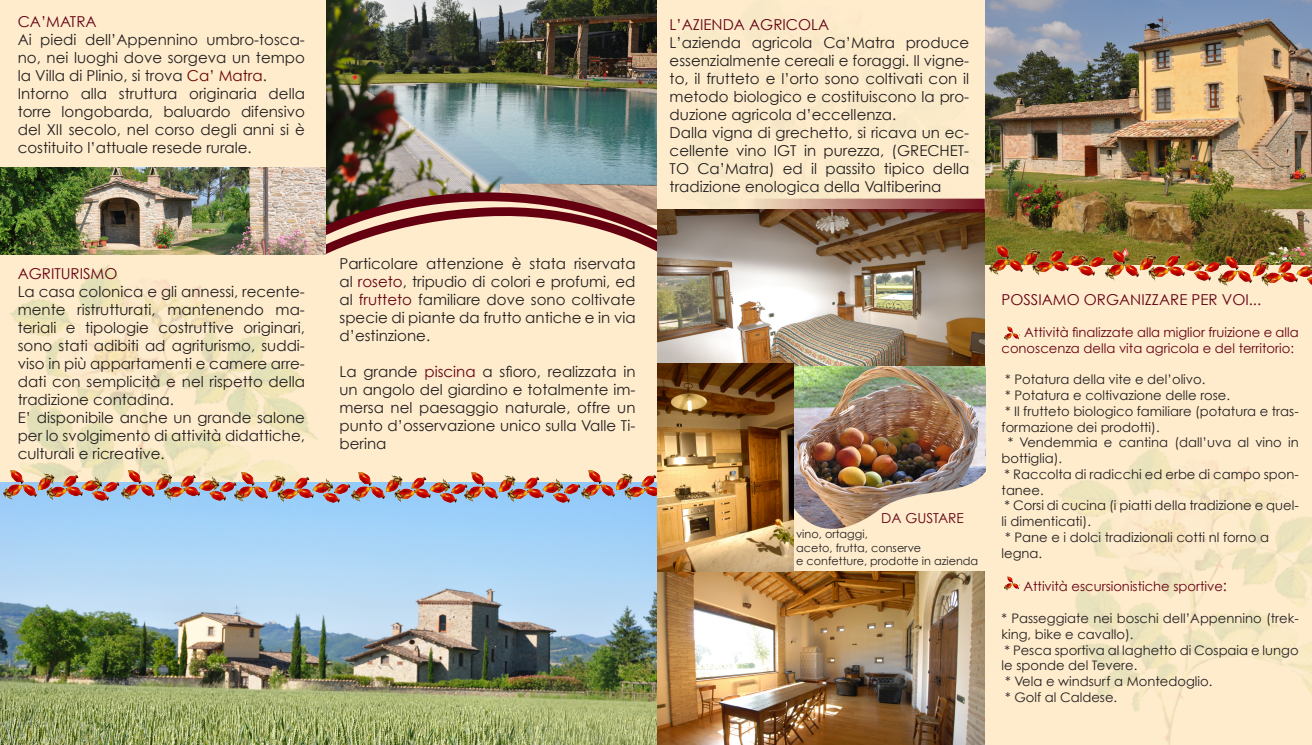
<style>
.page{position:relative;width:1312px;height:745px;background:#fff}
.page>*{position:absolute;margin:0;border:0;box-sizing:border-box;transform-origin:0 0}
.t1{font:15px/18px "Century Gothic";color:#231f20;text-align:justify}
.t2{font:15px "Century Gothic";color:#650011}
.t3{font:13.75px "Century Gothic";color:#650011}
.t4{font:13.12px/15.8px "Century Gothic";color:#231f20}
.t5{font:13.12px/15.8px "Century Gothic";color:#650011}
.t6{font:11.25px "Century Gothic";color:#231f20}
.s1{color:#6b0101}
.s2{color:#650011}
.s3{font-size:15px}
</style>
<div class="page">
<div style="left:0;top:0;width:1311px;height:744px;background:#feeccd"></div>
<img style="left:326px;top:0;width:260px;height:204px">
<svg style="left:396px;top:204px;width:261px;height:462px"></svg>
<div style="left:656px;top:212px;width:244px;height:415px;background:#feeccd"></div>
<img style="left:586px;top:0;width:434px;height:336px">
<img style="left:0;top:190px;width:396px;height:277px">
<img style="left:0;top:506px;width:656px;height:238px">
<img style="left:0;top:465px;width:117px;height:41px">
<img style="left:117px;top:465px;width:127px;height:41px">
<img style="left:230px;top:467px;width:117px;height:40px">
<img style="left:347px;top:467px;width:114px;height:40px">
<img style="left:461px;top:467px;width:127px;height:40px">
<img style="left:578px;top:465px;width:78px;height:41px">
<img style="left:793px;top:267px;width:199px;height:262px">
<img style="left:657px;top:571px;width:327px;height:173px">
<img style="left:657px;top:212px;width:327px;height:153px">
<img style="left:657px;top:363px;width:136px;height:208px">
<svg style="left:657px;top:198px;width:327px;height:14px"></svg>
<img style="left:985px;top:0;width:326px;height:252px">
<img style="left:985px;top:240px;width:128px;height:41px">
<img style="left:1101px;top:245px;width:127px;height:36px">
<img style="left:1214px;top:252px;width:97px;height:35px">
<img style="left:0;top:167px;width:325px;height:87px">
<img style="left:1002px;top:325px;width:17px;height:16px">
<img style="left:1003px;top:576px;width:16px;height:15px">
<div style="left:986px;top:354px;width:14px;height:162px;background:#feeccd"></div>
<p class="t2" style="left:18px;top:12px;width:80px">CA’MATRA</p>
<p class="t1" style="left:18px;top:30px;width:289px">Ai piedi dell’Appennino umbro-tosca&shy;no, nei luoghi dove sorgeva un tempo la Villa di Plinio, si trova <span class="s1">Ca’ Matra</span>.</p>
<p class="t1" style="left:18px;top:84px;width:288px">Intorno alla struttura originaria della torre longobarda, baluardo difensivo del XII secolo, nel corso degli anni si è costituito l’attuale resede rurale.</p>
<p class="t2" style="left:18px;top:264px;width:101px">AGRITURISMO</p>
<p class="t1" style="left:18px;top:282px;width:289px">La casa colonica e gli annessi, recente&shy;mente ristrutturati, mantenendo ma&shy;teriali e tipologie costruttive originari, sono stati adibiti ad agriturismo, suddi&shy;viso in più appartamenti e camere arre&shy;dati con semplicità e nel rispetto della tradizione contadina.</p>
<p class="t1" style="left:18px;top:408px;width:288px">E’ disponibile anche un grande salone per lo svolgimento di attività didattiche, culturali e ricreative.</p>
<p class="t1" style="left:339px;top:254px;width:297px">Particolare attenzione è stata riservata al <span class="s2">roseto</span>, tripudio di colori e profumi, ed al <span class="s2">frutteto</span> familiare dove sono coltivate specie di piante da frutto antiche e in via d’estinzione.</p>
<p class="t1" style="left:339px;top:362px;width:297px">La grande <span class="s2">piscina</span> a sfioro, realizzata in un angolo del giardino e totalmente im&shy;mersa nel paesaggio naturale, offre un punto d’osservazione unico sulla Valle Ti&shy;berina</p>
<p class="t2" style="left:669px;top:15px;width:161px">L’AZIENDA AGRICOLA</p>
<p class="t1" style="left:669px;top:33px;width:301px">L’azienda agricola Ca’Matra produce essenzialmente cereali e foraggi. Il vigne&shy;to, il frutteto e l’orto sono coltivati con il metodo biologico e costituiscono la pro&shy;duzione agricola d’eccellenza.</p>
<p class="t1" style="left:669px;top:123px;width:301px">Dalla vigna di grechetto, si ricava un ec&shy;cellente vino IGT in purezza, (GRECHET-TO Ca’Matra) ed il passito tipico della tradizione enologica della Valtiberina</p>
<p class="t3" style="left:881px;top:509px;width:84px">DA GUSTARE</p>
<p class="t6" style="left:795px;top:527px;width:73px">vino, ortaggi,</p>
<p class="t6" style="left:795px;top:540px;width:127px">aceto, frutta, conserve</p>
<p class="t6" style="left:795px;top:553px;width:184px">e confetture, prodotte in azienda</p>
<p class="t2" style="left:1001px;top:290px;width:261px">POSSIAMO ORGANIZZARE PER VOI...</p>
<p class="t5" style="left:1001px;top:324px;width:298px;text-indent:23px">Attività finalizzate alla miglior fruizione e alla conoscenza della vita agricola e del territorio:</p>
<p class="t4" style="left:1004px;top:371px;width:202px">* Potatura della vite e del’olivo.</p>
<p class="t4" style="left:1004px;top:387px;width:226px">* Potatura e coltivazione delle rose.</p>
<p class="t4" style="left:1001px;top:402px;width:298px">* Il frutteto biologico familiare (potatura e tras&shy;formazione dei prodotti).</p>
<p class="t4" style="left:1001px;top:434px;width:298px;text-indent:6px">* Vendemmia e cantina (dall’uva al vino in bottiglia).</p>
<p class="t4" style="left:1001px;top:465px;width:298px">* Raccolta di radicchi ed erbe di campo spon&shy;tanee.</p>
<p class="t4" style="left:1001px;top:497px;width:298px">* Corsi di cucina (i piatti della tradizione e quel&shy;li dimenticati).</p>
<p class="t4" style="left:1004px;top:528px;width:265px">* Pane e i dolci tradizionali cotti nl forno a</p>
<p class="t4" style="left:1001px;top:544px;width:42px">legna.</p>
<p class="t5" style="left:1023px;top:578px;width:205px">Attività escursionistiche sportive<span class="s3">:</span></p>
<p class="t4" style="left:1001px;top:609px;width:298px">* Passeggiate nei boschi dell’Appennino (trek&shy;king, bike e cavallo).</p>
<p class="t4" style="left:1001px;top:641px;width:298px">* Pesca sportiva al laghetto di Cospaia e lungo le sponde del Tevere.</p>
<p class="t4" style="left:1004px;top:672px;width:209px">* Vela e windsurf a Montedoglio.</p>
<p class="t4" style="left:1004px;top:688px;width:113px">* Golf al Caldese.</p>
</div>
